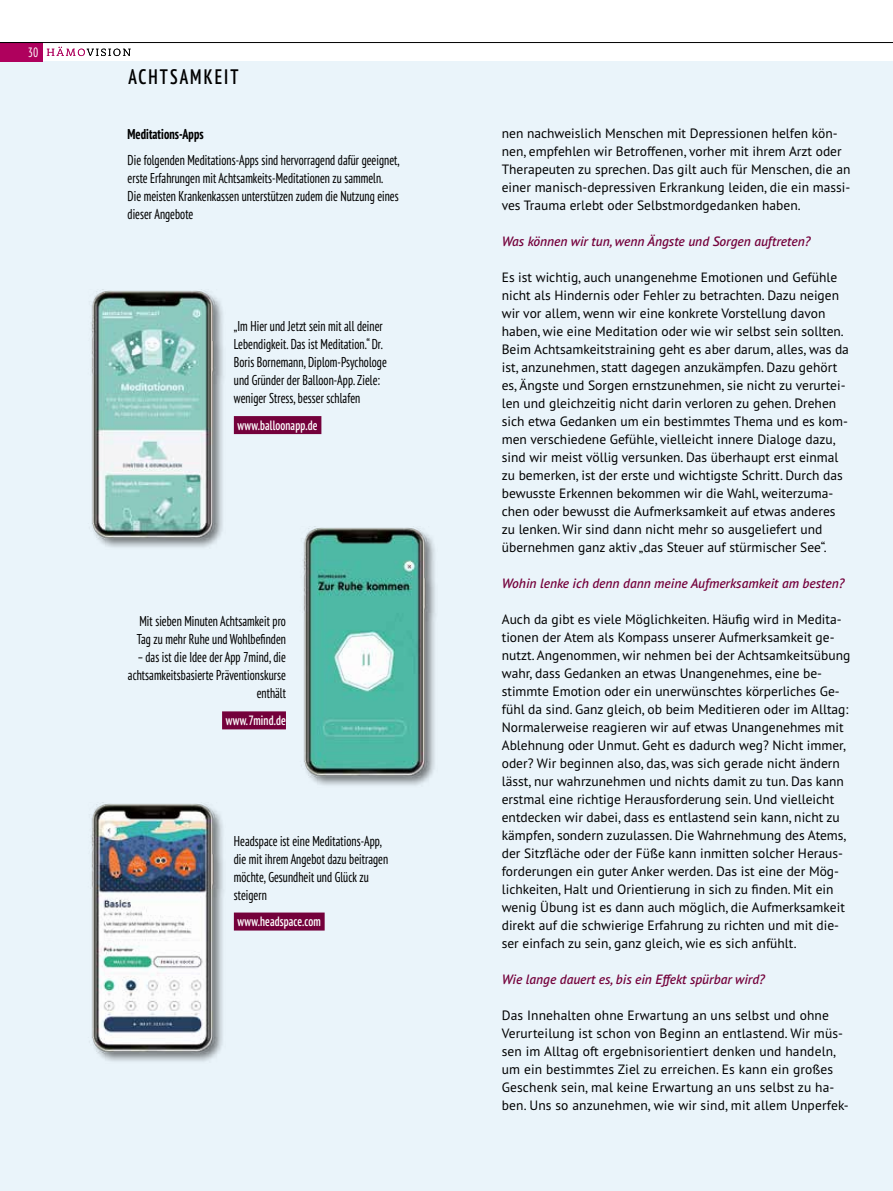
<style>
.page{position:relative;width:893px;height:1191px;background:#fff}
.page>*{position:absolute;margin:0;border:0;box-sizing:border-box;transform-origin:0 0}
.t1{font:600 condensed 21px "PT Sans Pro";letter-spacing:.1em;color:#000}
.t2{font:condensed 14.25px/18px "PT Sans Pro";letter-spacing:.005em;color:#000}
.t3{font:700 condensed 14.25px "PT Sans Pro";letter-spacing:.005em;color:#000}
.t4{font:13.5px/18px "PT Sans Pro";color:#000}
.t5{font:italic 600 13.5px "PT Sans Pro";color:#74013b}
.t6{font:600 condensed 13.5px "PT Sans Pro";letter-spacing:.01em;color:#fff}
.t7{font:condensed 13.5px "PT Sans Pro";color:#fff}
</style>
<div class="page">
<div style="left:0;top:62px;width:893px;height:1129px;background:#eaf4fa"></div>
<img style="left:91px;top:289px;width:133px;height:259px">
<img style="left:90px;top:803px;width:134px;height:259px">
<img style="left:302px;top:527px;width:134px;height:259px">
<div style="left:234px;top:416px;width:87px;height:18px;background:#74013b"></div>
<div style="left:234px;top:912px;width:91px;height:18px;background:#74013b"></div>
<div style="left:222px;top:711px;width:64px;height:18px;background:#74013b"></div>
<div style="left:0;top:43px;width:43px;height:19px;background:#af015d"></div>
<svg style="left:47px;top:47px;width:84px;height:9px"></svg>
<hr style="left:0;top:42px;width:893px;height:1px;background:#000">
<p class="t7" style="left:28px;top:44px;width:12px">30</p>
<h1 class="t1" style="left:128px;top:63px;width:112px">ACHTSAMKEIT</h1>
<p class="t3" style="left:128px;top:124px;width:78px">Meditations-Apps</p>
<p class="t2" style="left:128px;top:151px;width:274px">Die folgenden Meditations-Apps sind hervorragend dafür geeignet, erste Erfahrungen mit Achtsamkeits-Meditationen zu sammeln.<br>Die meisten Krankenkassen unterstützen zudem die Nutzung eines dieser Angebote</p>
<p class="t2" style="left:234px;top:317px;width:154px">„Im Hier und Jetzt sein mit all deiner Lebendigkeit. Das ist Meditation.“ Dr.<br>Boris Bornemann, Diplom-Psychologe und Gründer der Balloon-App. Ziele: weniger Stress, besser schlafen</p>
<p class="t6" style="left:238px;top:416px;width:81px">www.balloonapp.de</p>
<p class="t2" style="left:137px;top:612px;width:151px">Mit sieben Minuten Achtsamkeit pro<br>Tag zu mehr Ruhe und Wohlbefinden</p>
<p class="t2" style="left:128px;top:648px;width:160px;text-align:right">– das ist die Idee der App 7mind, die achtsamkeitsbasierte Präventionskurse enthält</p>
<p class="t6" style="left:226px;top:711px;width:62px">www.7mind.de</p>
<p class="t2" style="left:234px;top:831px;width:156px">Headspace ist eine Meditations-App, die mit ihrem Angebot dazu beitragen möchte, Gesundheit und Glück zu steigern</p>
<p class="t6" style="left:238px;top:912px;width:85px">www.headspace.com</p>
<p class="t4" style="left:502px;top:124px;width:350px">nen nachweislich Menschen mit Depressionen helfen kön&shy;nen, empfehlen wir Betroffenen, vorher mit ihrem Arzt oder Therapeuten zu sprechen. Das gilt auch für Menschen, die an einer manisch-depressiven Erkrankung leiden, die ein massi&shy;ves Trauma erlebt oder Selbstmordgedanken haben.</p>
<p class="t5" style="left:502px;top:232px;width:310px">Was können wir tun, wenn Ängste und Sorgen auftreten?</p>
<p class="t4" style="left:502px;top:268px;width:349px">Es ist wichtig, auch unangenehme Emotionen und Gefühle nicht als Hindernis oder Fehler zu betrachten. Dazu neigen wir vor allem, wenn wir eine konkrete Vorstellung davon haben, wie eine Meditation oder wie wir selbst sein sollten.<br>Beim Achtsamkeitstraining geht es aber darum, alles, was da ist, anzunehmen, statt dagegen anzukämpfen. Dazu gehört es, Ängste und Sorgen ernstzunehmen, sie nicht zu verurtei&shy;len und gleichzeitig nicht darin verloren zu gehen. Drehen sich etwa Gedanken um ein bestimmtes Thema und es kom&shy;men verschiedene Gefühle, vielleicht innere Dialoge dazu, sind wir meist völlig versunken. Das überhaupt erst einmal zu bemerken, ist der erste und wichtigste Schritt. Durch das bewusste Erkennen bekommen wir die Wahl, weiterzuma&shy;chen oder bewusst die Aufmerksamkeit auf etwas anderes zu lenken. Wir sind dann nicht mehr so ausgeliefert und übernehmen ganz aktiv „das Steuer auf stürmischer See“.</p>
<p class="t5" style="left:502px;top:574px;width:344px">Wohin lenke ich denn dann meine Aufmerksamkeit am besten?</p>
<p class="t4" style="left:502px;top:610px;width:350px">Auch da gibt es viele Möglichkeiten. Häufig wird in Medita&shy;tionen der Atem als Kompass unserer Aufmerksamkeit ge&shy;nutzt. Angenommen, wir nehmen bei der Achtsamkeitsübung wahr, dass Gedanken an etwas Unangenehmes, eine be&shy;stimmte Emotion oder ein unerwünschtes körperliches Ge&shy;fühl da sind. Ganz gleich, ob beim Meditieren oder im Alltag:<br>Normalerweise reagieren wir auf etwas Unangenehmes mit Ablehnung oder Unmut. Geht es dadurch weg? Nicht immer, oder? Wir beginnen also, das, was sich gerade nicht ändern lässt, nur wahrzunehmen und nichts damit zu tun. Das kann erstmal eine richtige Herausforderung sein. Und vielleicht entdecken wir dabei, dass es entlastend sein kann, nicht zu kämpfen, sondern zuzulassen. Die Wahrnehmung des Atems, der Sitzfläche oder der Füße kann inmitten solcher Heraus&shy;forderungen ein guter Anker werden. Das ist eine der Mög&shy;lichkeiten, Halt und Orientierung in sich zu finden. Mit ein wenig Übung ist es dann auch möglich, die Aufmerksamkeit direkt auf die schwierige Erfahrung zu richten und mit die&shy;ser einfach zu sein, ganz gleich, wie es sich anfühlt.</p>
<p class="t5" style="left:502px;top:970px;width:265px">Wie lange dauert es, bis ein Effekt spürbar wird?</p>
<p class="t4" style="left:502px;top:1006px;width:349px">Das Innehalten ohne Erwartung an uns selbst und ohne Verurteilung ist schon von Beginn an entlastend. Wir müs&shy;sen im Alltag oft ergebnisorientiert denken und handeln, um ein bestimmtes Ziel zu erreichen. Es kann ein großes Geschenk sein, mal keine Erwartung an uns selbst zu ha&shy;ben. Uns so anzunehmen, wie wir sind, mit allem Unperfek-</p>
</div>
